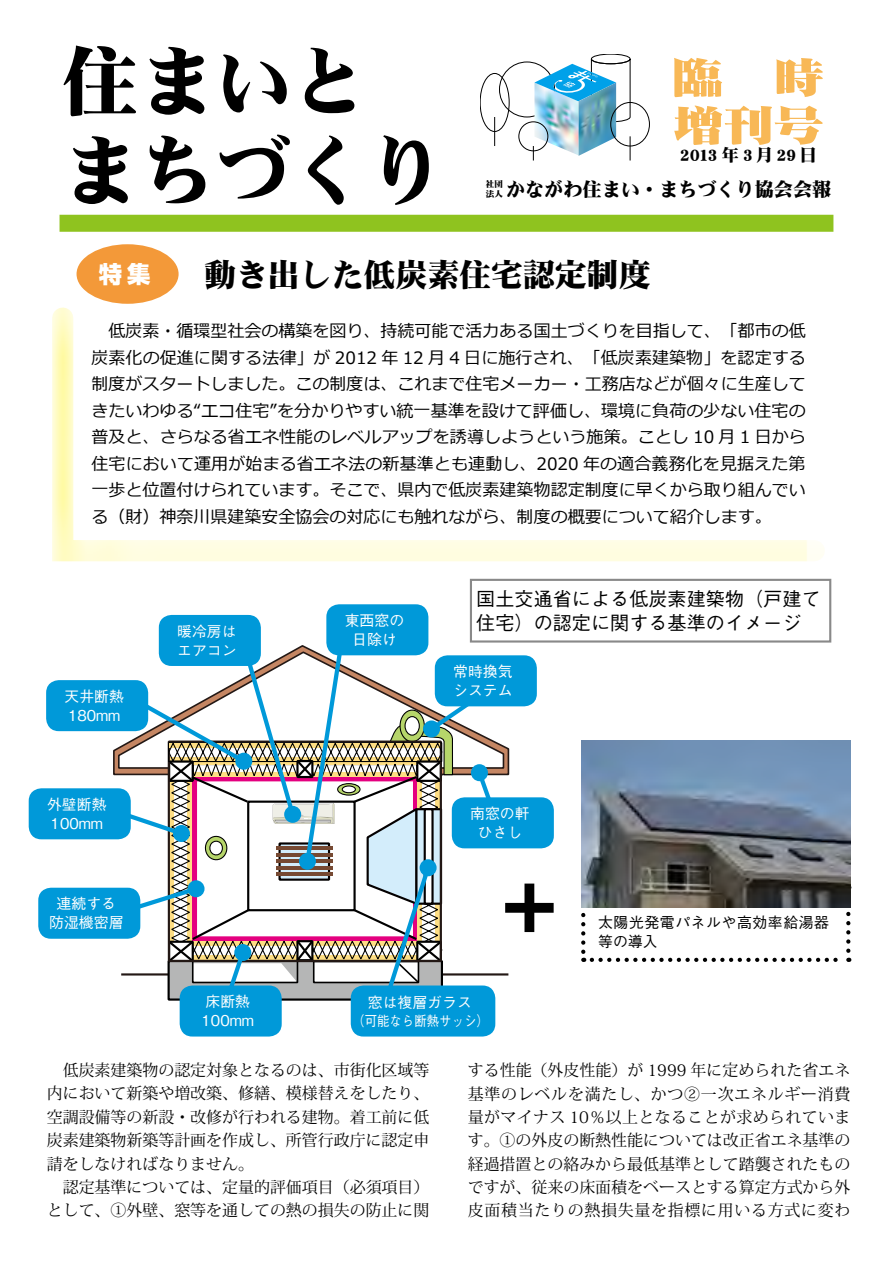
<style>
.page{position:relative;width:893px;height:1263px;background:#fff}
.page>*{position:absolute;margin:0;border:0;box-sizing:border-box;transform-origin:0 0}
.t1{font:76.5px/89.2px "DF Mincho Std W12";color:#000}
.t2{font:900 63.75px "Shin Go Pro";color:#000}
.t3{font:42.45px/47.8px "DF Mincho Std W14";color:#f8b856;scale:1.2 1}
.t4{font:31.95px "DF Mincho Std W12";color:#000}
.t5{font:800 23.4px "Shin Go Pro";color:#fff}
.t6{font:500 19.2px/24.5px "Gothic BBB Pro";color:#000}
.t7{font:19.2px "DF Mincho Std W12";color:#000}
.t8{font:16.95px/26.5px "Meiryo";color:#000;text-align:justify}
.t9{font:16.95px "DF Mincho Std W12";letter-spacing:.185em;color:#000}
.t10{font:15.9px/23.4px "Koz Min Pro";color:#000}
.t11{font:500 14.85px/19.2px "Gothic BBB Pro";color:#fff}
.t12{font:500 14.85px/19.2px "Gothic BBB Pro";letter-spacing:.035em;color:#000}
.t13{font:500 13.8px "Gothic BBB Pro";color:#fff;scale:.9 1}
.t14{font:8.55px/9.6px "DF Mincho Std W12";color:#000}
</style>
<div class="page">
<div style="left:60px;top:215px;width:773px;height:17px;background:#8fc31f"></div>
<div style="left:499px;top:62px;width:56px;height:55px;border:1px solid #000;border-radius:50%"></div>
<div style="left:591px;top:54px;width:39px;height:10px;border:1px solid #000;border-radius:50%"></div>
<img style="left:534px;top:122px;width:82px;height:34px">
<img style="left:534px;top:59px;width:96px;height:63px">
<div style="left:480px;top:73px;width:29px;height:59px;border:1px solid #000;border-radius:50%"></div>
<svg style="left:494px;top:117px;width:1px;height:29px"></svg>
<div style="left:519px;top:122px;width:29px;height:29px;border:1px solid #000;border-radius:50%"></div>
<svg style="left:533px;top:146px;width:1px;height:15px"></svg>
<div style="left:611px;top:102px;width:38px;height:44px;border:1px solid #000;border-radius:50%"></div>
<svg style="left:630px;top:136px;width:1px;height:25px"></svg>
<div style="left:77px;top:244px;width:102px;height:60px;background:#f39939;border-radius:50%"></div>
<hr style="left:121px;top:973px;width:387px;height:2px;background:#231815">
<div style="left:46px;top:680px;width:102px;height:51px;background:#0099d9;border-radius:13px"></div>
<div style="left:29px;top:788px;width:102px;height:51px;background:#0099d9;border-radius:13px"></div>
<div style="left:159px;top:615px;width:102px;height:51px;background:#0099d9;border-radius:13px"></div>
<div style="left:326px;top:604px;width:102px;height:51px;background:#0099d9;border-radius:13px"></div>
<div style="left:435px;top:655px;width:102px;height:51px;background:#0099d9;border-radius:13px"></div>
<div style="left:452px;top:797px;width:102px;height:51px;background:#0099d9;border-radius:13px"></div>
<div style="left:38px;top:888px;width:102px;height:51px;background:#0099d9;border-radius:13px"></div>
<svg style="left:104px;top:644px;width:395px;height:359px"></svg>
<div style="left:234px;top:944px;width:17px;height:17px;background:#0099d9;border-radius:50%"></div>
<div style="left:180px;top:985px;width:102px;height:51px;background:#0099d9;border-radius:13px"></div>
<svg style="left:52px;top:307px;width:772px;height:255px"></svg>
<div style="left:351px;top:985px;width:144px;height:51px;background:#0099d9;border-radius:13px"></div>
<div style="left:470px;top:579px;width:361px;height:63px;border:2px solid #898989"></div>
<svg style="left:581px;top:907px;width:4px;height:55px"></svg>
<svg style="left:592px;top:958px;width:257px;height:4px"></svg>
<svg style="left:846px;top:907px;width:4px;height:44px"></svg>
<img style="left:581px;top:741px;width:269px;height:166px">
<h1 class="t1" style="left:62px;top:35px;width:384px">住まいとまちづくり</h1>
<h3 class="t3" style="left:672px;top:53px;width:129px">臨　時増刊号</h3>
<p class="t9" style="left:680px;top:146px;width:139px">2013年3月29日</p>
<p class="t14" style="left:486px;top:179px;width:19px">社団法人</p>
<p class="t7" style="left:506px;top:179px;width:327px">かながわ住まい・まちづくり協会会報</p>
<h3 class="t5" style="left:99px;top:255px;width:53px">特集</h3>
<h3 class="t4" style="left:204px;top:257px;width:448px">動き出した低炭素住宅認定制度</h3>
<p class="t8" style="left:91px;top:318px;width:716px">　低炭素・循環型社会の構築を図り、持続可能で活力ある国土づくりを目指して、「都市の低炭素化の促進に関する法律」が 2012 年 12 月 4 日に施行され、「低炭素建築物」を認定する制度がスタートしました。この制度は、これまで住宅メーカー・工務店などが個々に生産してきたいわゆる“エコ住宅”を分かりやすい統一基準を設けて評価し、環境に負荷の少ない住宅の普及と、さらなる省エネ性能のレベルアップを誘導しようという施策。ことし 10 月 1 日から住宅において運用が始まる省エネ法の新基準とも連動し、2020 年の適合義務化を見据えた第一歩と位置付けられています。そこで、県内で低炭素建築物認定制度に早くから取り組んでいる（財）神奈川県建築安全協会の対応にも触れながら、制度の概要について紹介します。</p>
<p class="t11" style="left:64px;top:685px;width:61px">天井断熱<br>180mm</p>
<p class="t11" style="left:47px;top:793px;width:61px">外壁断熱<br>100mm</p>
<p class="t11" style="left:49px;top:892px;width:76px;text-align:center">連続する防湿機密層</p>
<p class="t11" style="left:177px;top:619px;width:61px">暖冷房はエアコン</p>
<p class="t11" style="left:345px;top:609px;width:61px;text-align:center">東西窓の日除け</p>
<p class="t6" style="left:476px;top:584px;width:346px">国土交通省による低炭素建築物（戸建て住宅）の認定に関する基準のイメージ</p>
<p class="t11" style="left:453px;top:660px;width:61px">常時換気システム</p>
<p class="t11" style="left:470px;top:802px;width:61px;text-align:center">南窓の軒ひさし</p>
<h2 class="t2" style="left:497px;top:858px;width:65px">＋</h2>
<p class="t12" style="left:598px;top:911px;width:232px">太陽光発電パネルや高効率給湯器等の導入</p>
<p class="t11" style="left:202px;top:990px;width:54px">床断熱<br>100mm</p>
<p class="t11" style="left:368px;top:991px;width:106px">窓は複層ガラス</p>
<p class="t13" style="left:352px;top:1009px;width:154px">（可能なら断熱サッシ）</p>
<p class="t10" style="left:47px;top:1058px;width:384px">　低炭素建築物の認定対象となるのは、市街化区域等内において新築や増改築、修繕、模様替えをしたり、空調設備等の新設・改修が行われる建物。着工前に低炭素建築物新築等計画を作成し、所管行政庁に認定申請をしなければなりません。<br>　認定基準については、定量的評価項目（必須項目）として、①外壁、窓等を通しての熱の損失の防止に関</p>
<p class="t10" style="left:468px;top:1058px;width:384px;text-align:justify">する性能（外皮性能）が 1999 年に定められた省エネ基準のレベルを満たし、かつ②一次エネルギー消費量がマイナス 10％以上となることが求められています。①の外皮の断熱性能については改正省エネ基準の経過措置との絡みから最低基準として踏襲されたものですが、従来の床面積をベースとする算定方式から外皮面積当たりの熱損失量を指標に用いる方式に変わ</p>
</div>
